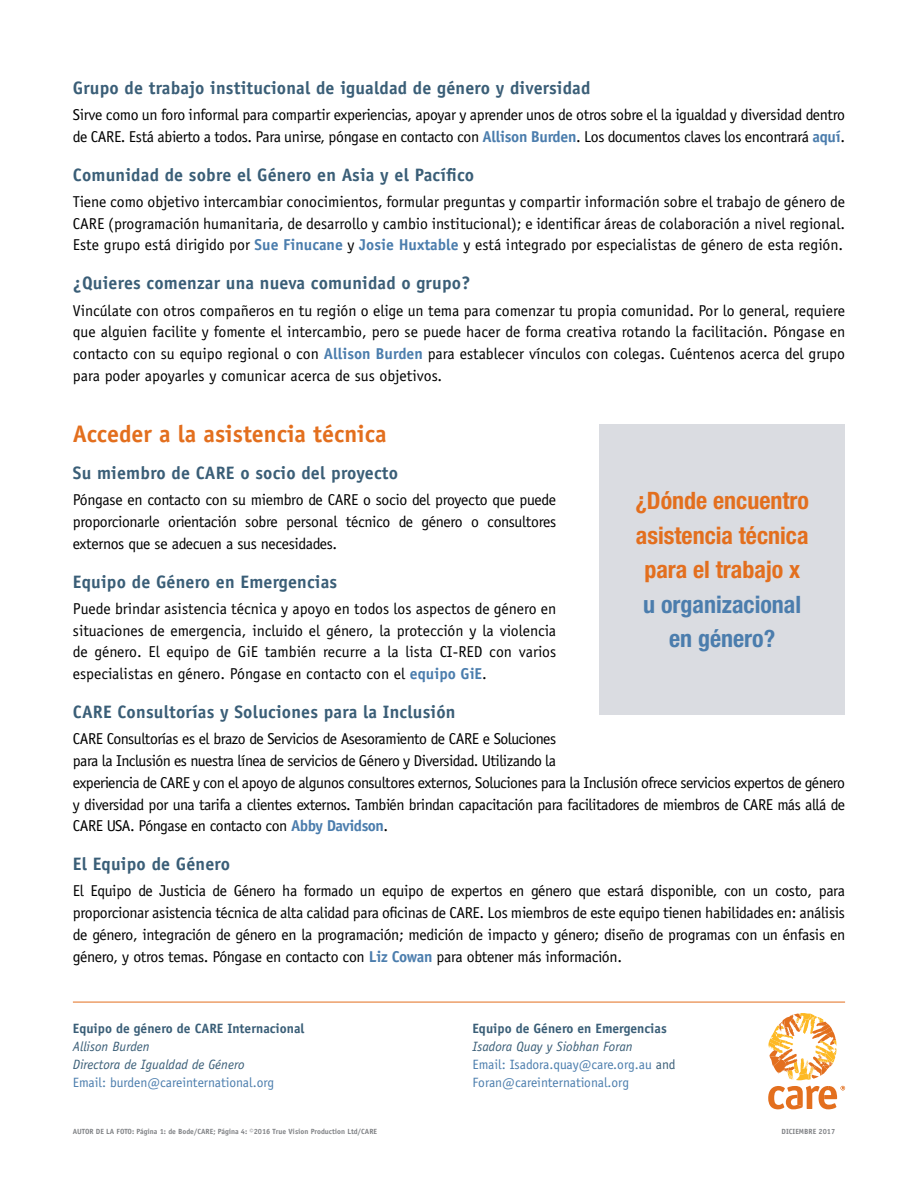
<style>
.page{position:relative;width:918px;height:1188px;background:#fff}
.page>*{position:absolute;margin:0;border:0;box-sizing:border-box;transform-origin:0 0}
.t1{font:700 condensed 24px/34.5px "Helvetica Neue LT Std";color:#e36f1e;text-align:center}
.t2{font:700 24px "Officina Sans Std";color:#e36f1e}
.t3{font:700 condensed 24px/34.5px "Helvetica Neue LT Std";color:#4b7dad;text-align:center}
.t4{font:700 18px "Officina Sans Std";letter-spacing:.01em;color:#3a5e77}
.t5{font:15.75px/21.8px "Officina Sans Std";letter-spacing:-.03em;color:#000;text-align:justify}
.t6{font:13.5px/18px "Officina Sans Std";color:#4b7dad}
.t7{font:700 13.5px "Officina Sans Std";color:#3a5e77}
.t8{font:italic 13.5px/18px "Officina Sans Std";color:#3a5e77}
.t9{font:700 7.5px "Officina Sans Std";color:#808285}
.s1{font-weight:700;color:#4b7dad}
.s2{font-style:italic;color:#3a5e77}
.s3{color:#3a5e77}
</style>
<div class="page">
<hr style="left:73px;top:1002px;width:772px;height:1px;background:#e36f1e">
<svg style="left:768px;top:1013px;width:68px;height:67px"></svg>
<svg style="left:768px;top:1086px;width:77px;height:23px"></svg>
<div style="left:599px;top:424px;width:246px;height:291px;background:#dadce1"></div>
<p class="t4" style="left:73px;top:77px;width:519px">Grupo de trabajo institucional de igualdad de género y diversidad</p>
<p class="t5" style="left:73px;top:104px;width:774px">Sirve como un foro informal para compartir experiencias, apoyar y aprender unos de otros sobre el la igualdad y diversidad dentro de CARE. Está abierto a todos. Para unirse, póngase en contacto con <span class="s1">Allison Burden</span>. Los documentos claves los encontrará <span class="s1">aquí</span>.</p>
<p class="t4" style="left:73px;top:164px;width:403px">Comunidad de sobre el Género en Asia y el Pacífico</p>
<p class="t5" style="left:73px;top:191px;width:774px">Tiene como objetivo intercambiar conocimientos, formular preguntas y compartir información sobre el trabajo de género de CARE (programación humanitaria, de desarrollo y cambio institucional); e identificar áreas de colaboración a nivel regional.<br>Este grupo está dirigido por <span class="s1">Sue Finucane</span> y <span class="s1">Josie Huxtable</span> y está integrado por especialistas de género de esta región.</p>
<p class="t4" style="left:73px;top:272px;width:399px">¿Quieres comenzar una nueva comunidad o grupo?</p>
<p class="t5" style="left:73px;top:299px;width:774px">Vincúlate con otros compañeros en tu región o elige un tema para comenzar tu propia comunidad. Por lo general, requiere que alguien facilite y fomente el intercambio, pero se puede hacer de forma creativa rotando la facilitación. Póngase en contacto con su equipo regional o con <span class="s1">Allison Burden</span> para establecer vínculos con colegas. Cuéntenos acerca del grupo para poder apoyarles y comunicar acerca de sus objetivos.</p>
<h1 class="t2" style="left:73px;top:419px;width:315px">Acceder a la asistencia técnica</h1>
<p class="t4" style="left:73px;top:462px;width:327px">Su miembro de CARE o socio del proyecto</p>
<p class="t5" style="left:73px;top:489px;width:485px">Póngase en contacto con su miembro de CARE o socio del proyecto que puede proporcionarle orientación sobre personal técnico de género o consultores externos que se adecuen a sus necesidades.</p>
<p class="t4" style="left:73px;top:570px;width:266px">Equipo de Género en Emergencias</p>
<p class="t5" style="left:73px;top:598px;width:485px">Puede brindar asistencia técnica y apoyo en todos los aspectos de género en situaciones de emergencia, incluido el género, la protección y la violencia de género. El equipo de GiE también recurre a la lista CI-RED con varios especialistas en género. Póngase en contacto con el <span class="s1">equipo GiE</span>.</p>
<p class="t4" style="left:73px;top:701px;width:384px">CARE Consultorías y Soluciones para la Inclusión</p>
<p class="t5" style="left:73px;top:728px;width:774px;text-align:left">CARE Consultorías es el brazo de Servicios de Asesoramiento de CARE e Soluciones<br>para la Inclusión es nuestra línea de servicios de Género y Diversidad. Utilizando la<br>experiencia de CARE y con el apoyo de algunos consultores externos, Soluciones para la Inclusión ofrece servicios expertos de género y diversidad por una tarifa a clientes externos. También brindan capacitación para facilitadores de miembros de CARE más allá de CARE USA. Póngase en contacto con <span class="s1">Abby Davidson</span>.</p>
<p class="t4" style="left:73px;top:853px;width:159px">El Equipo de Género</p>
<p class="t5" style="left:73px;top:880px;width:774px">El Equipo de Justicia de Género ha formado un equipo de expertos en género que estará disponible, con un costo, para proporcionar asistencia técnica de alta calidad para oficinas de CARE. Los miembros de este equipo tienen habilidades en: análisis de género, integración de género en la programación; medición de impacto y género; diseño de programas con un énfasis en género, y otros temas. Póngase en contacto con <span class="s1">Liz Cowan</span> para obtener más información.</p>
<h1 class="t1" style="left:635px;top:483px;width:175px">¿Dónde encuentro asistencia técnica para el trabajo x</h1>
<h1 class="t3" style="left:643px;top:587px;width:160px">u organizacional en género?</h1>
<p class="t7" style="left:73px;top:1020px;width:233px">Equipo de género de CARE Internacional</p>
<p class="t8" style="left:73px;top:1038px;width:173px">Allison Burden<br>Directora de Igualdad de Género</p>
<p class="t6" style="left:73px;top:1074px;width:203px">Email: burden@careinternational.org</p>
<p class="t7" style="left:472px;top:1020px;width:196px">Equipo de Género en Emergencias</p>
<p class="t6" style="left:472px;top:1037px;width:205px"><span class="s2">Isadora Quay y Siobhan Foran<br></span>Email: Isadora.quay@care.org.au <span class="s3">and<br></span>Foran@careinternational.org</p>
<p class="t9" style="left:73px;top:1127px;width:306px">AUTOR DE LA FOTO: Página 1: de Bode/CARE; Página 4: ©2016 True Vision Production Ltd/CARE</p>
<p class="t9" style="left:782px;top:1127px;width:55px">DICIEMBRE 2017</p>
</div>
